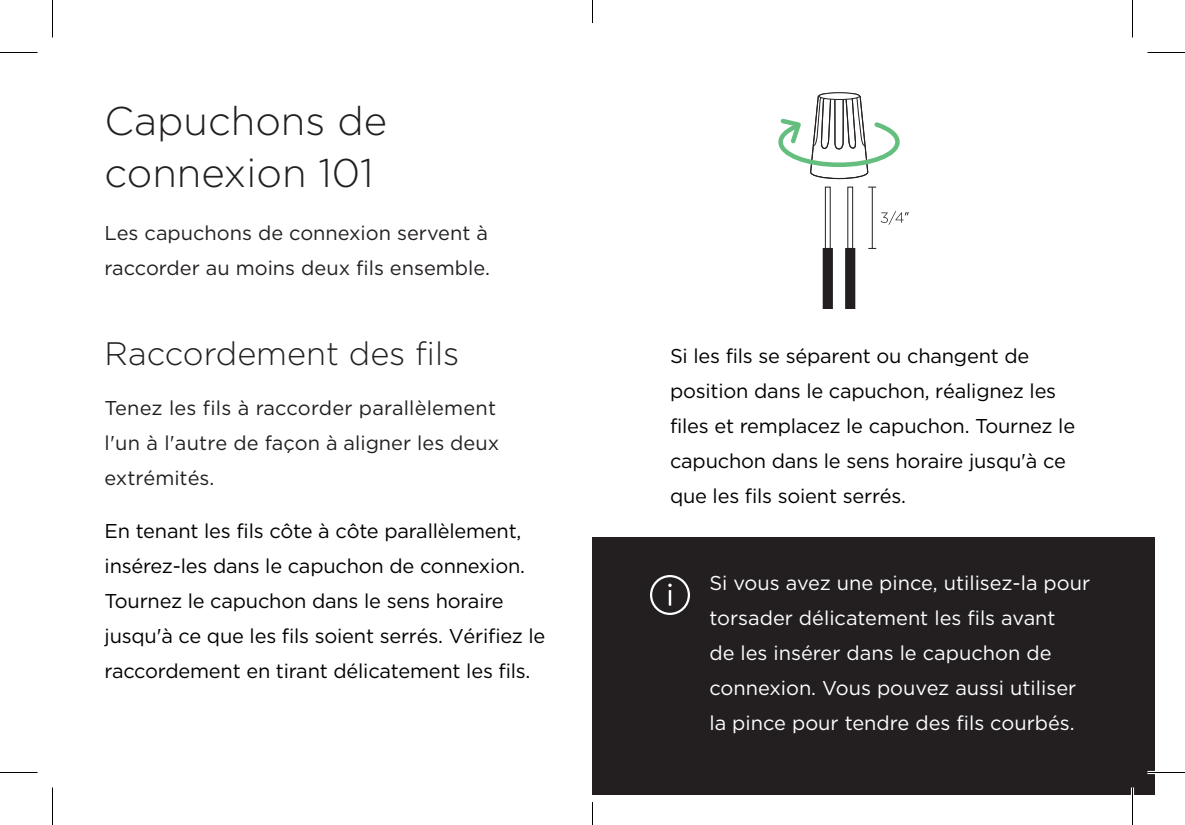
<style>
.page{position:relative;width:1185px;height:825px;background:#fff}
.page>*{position:absolute;margin:0;border:0;box-sizing:border-box;transform-origin:0 0}
.t1{font:300 40px/52.5px "Gotham";color:#231f20}
.t2{font:300 32.5px "Gotham";color:#231f20}
.t3{font:20px/35px "Gotham";letter-spacing:-.01em;color:#000}
.t4{font:20px/35px "Gotham";color:#fff}
.t5{font:20px/35px "Gotham";color:#231f20}
</style>
<div class="page">
<div style="left:825px;top:187px;width:6px;height:62px;border:1px solid #231f20"></div>
<div style="left:847px;top:187px;width:6px;height:62px;border:1px solid #231f20"></div>
<div style="left:823px;top:248px;width:10px;height:60px;background:#231f20"></div>
<div style="left:845px;top:248px;width:10px;height:60px;background:#231f20"></div>
<svg style="left:778px;top:92px;width:122px;height:102px"></svg>
<hr style="left:872px;top:187px;width:1px;height:61px;background:#231f20">
<svg style="left:881px;top:211px;width:28px;height:14px"></svg>
<div style="left:592px;top:537px;width:563px;height:258px;background:#231f20"></div>
<div style="left:650px;top:575px;width:40px;height:40px;border:2px solid #fff;border-radius:50%"></div>
<svg style="left:668px;top:584px;width:4px;height:22px"></svg>
<hr style="left:1148px;top:771px;width:37px;height:3px;background:#fff">
<hr style="left:1131px;top:788px;width:3px;height:37px;background:#fff">
<hr style="left:0;top:52px;width:38px;height:1px;background:#000">
<hr style="left:1148px;top:52px;width:37px;height:1px;background:#000">
<hr style="left:0;top:772px;width:38px;height:1px;background:#000">
<hr style="left:1148px;top:772px;width:37px;height:1px;background:#000">
<hr style="left:52px;top:0;width:1px;height:38px;background:#000">
<hr style="left:52px;top:788px;width:1px;height:37px;background:#000">
<hr style="left:1132px;top:0;width:1px;height:38px;background:#000">
<hr style="left:1132px;top:788px;width:1px;height:37px;background:#000">
<svg style="left:592px;top:0;width:1px;height:22px"></svg>
<svg style="left:592px;top:802px;width:1px;height:23px"></svg>
<h1 class="t1" style="left:105px;top:94px;width:284px">Capuchons de connexion 101</h1>
<p class="t5" style="left:105px;top:215px;width:387px">Les capuchons de connexion servent à raccorder au moins deux fils ensemble.</p>
<h2 class="t2" style="left:105px;top:336px;width:356px">Raccordement des fils</h2>
<p class="t5" style="left:105px;top:390px;width:396px">Tenez les fils à raccorder parallèlement l'un à l'autre de façon à aligner les deux extrémités.</p>
<p class="t3" style="left:105px;top:513px;width:442px">En tenant les fils côte à côte parallèlement, insérez-les dans le capuchon de connexion.<br>Tournez le capuchon dans le sens horaire jusqu'à ce que les fils soient serrés. Vérifiez le raccordement en tirant délicatement les fils.</p>
<p class="t3" style="left:670px;top:338px;width:407px">Si les fils se séparent ou changent de position dans le capuchon, réalignez les files et remplacez le capuchon. Tournez le capuchon dans le sens horaire jusqu'à ce que les fils soient serrés.</p>
<p class="t4" style="left:709px;top:565px;width:382px">Si vous avez une pince, utilisez-la pour torsader délicatement les fils avant<br>de les insérer dans le capuchon de connexion. Vous pouvez aussi utiliser la pince pour tendre des fils courbés.</p>
</div>
